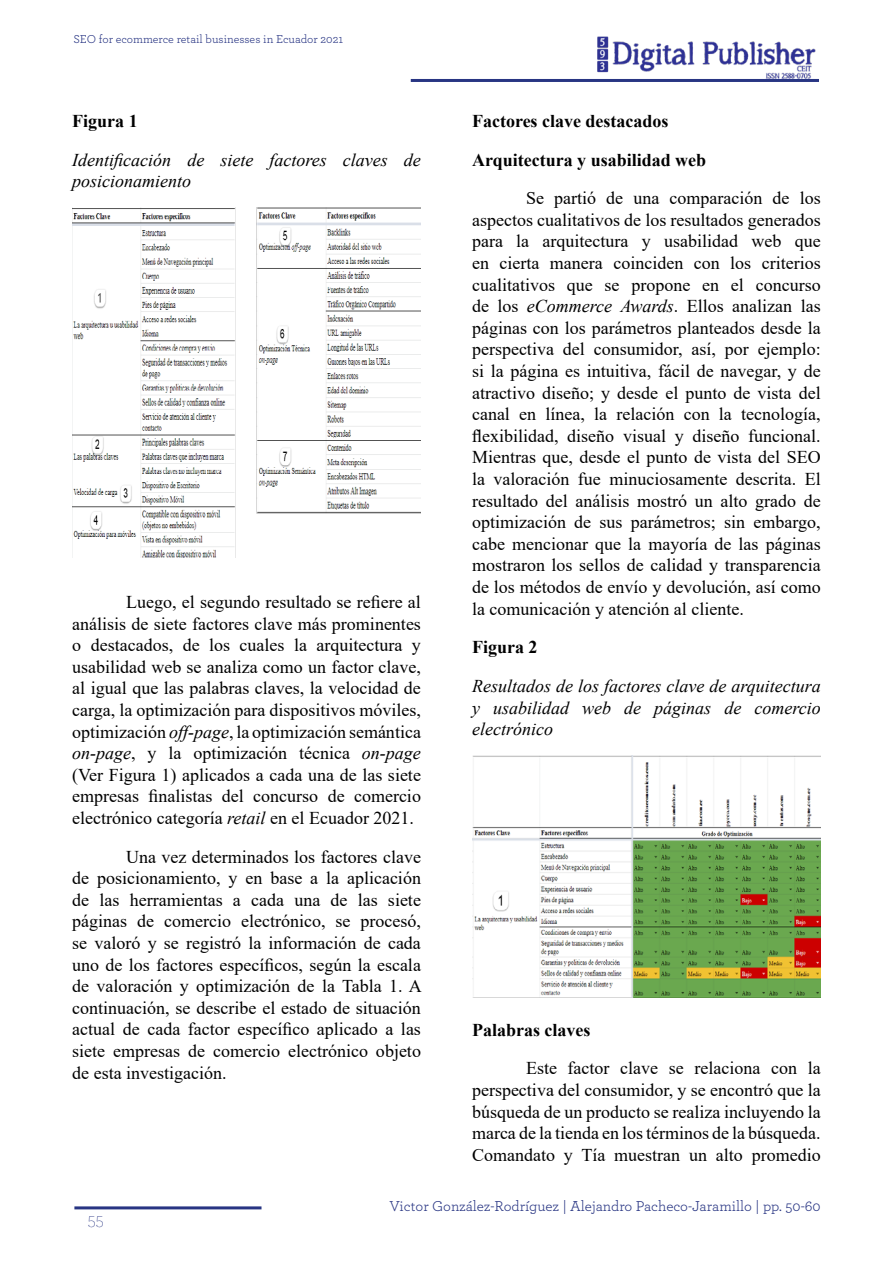
<style>
.page{position:relative;width:893px;height:1263px;background:#fff}
.page>*{position:absolute;margin:0;border:0;box-sizing:border-box;transform-origin:0 0}
.t1{font:18px/21.6px "Times New Roman";color:#000;text-align:justify}
.t2{font:italic 18px/21.6px "Times New Roman";color:#000}
.t3{font:700 18px/38.5px "Times New Roman";color:#000}
.t4{font:200 18px "Archer";color:#283583}
.t5{font:15px "Archer";color:#283583}
.t6{font:12px "Archer";color:#283583}
.s1{font-style:italic}
</style>
<div class="page">
<hr style="left:411px;top:79px;width:408px;height:3px;background:#283583">
<img style="left:597px;top:36px;width:219px;height:43px">
<hr style="left:74px;top:1206px;width:187px;height:3px;background:#283583">
<img style="left:72px;top:208px;width:349px;height:349px">
<img style="left:472px;top:756px;width:349px;height:241px">
<p class="t6" style="left:73px;top:31px;width:271px">SEO for ecommerce retail businesses in Ecuador 2021</p>
<p class="t3" style="left:72px;top:101px;width:67px">Figura 1</p>
<p class="t2" style="left:72px;top:148px;width:350px">Identificación de siete factores claves de posicionamiento</p>
<p class="t1" style="left:72px;top:590px;width:350px;text-indent:54px">Luego, el segundo resultado se refiere al análisis de siete factores clave más prominentes o destacados, de los cuales la arquitectura y usabilidad web se analiza como un factor clave, al igual que las palabras claves, la velocidad de carga, la optimización para dispositivos móviles, optimización <span class="s1">off-page</span>, la optimización semántica <span class="s1">on-page</span>, y la optimización técnica <span class="s1">on-page </span>(Ver Figura 1) aplicados a cada una de las siete empresas finalistas del concurso de comercio electrónico categoría <span class="s1">retail</span> en el Ecuador 2021.</p>
<p class="t1" style="left:72px;top:845px;width:351px;text-indent:54px">Una vez determinados los factores clave de posicionamiento, y en base a la aplicación de las herramientas a cada una de las siete páginas de comercio electrónico, se procesó, se valoró y se registró la información de cada uno de los factores específicos, según la escala de valoración y optimización de la Tabla 1. A continuación, se describe el estado de situación actual de cada factor específico aplicado a las siete empresas de comercio electrónico objeto de esta investigación.</p>
<p class="t3" style="left:472px;top:101px;width:236px">Factores clave destacados<br>Arquitectura y usabilidad web</p>
<p class="t1" style="left:472px;top:187px;width:350px;text-indent:54px">Se partió de una comparación de los aspectos cualitativos de los resultados generados para la arquitectura y usabilidad web que en cierta manera coinciden con los criterios cualitativos que se propone en el concurso de los <span class="s1">eCommerce Awards</span>. Ellos analizan las páginas con los parámetros planteados desde la perspectiva del consumidor, así, por ejemplo: si la página es intuitiva, fácil de navegar, y de atractivo diseño; y desde el punto de vista del canal en línea, la relación con la tecnología, flexibilidad, diseño visual y diseño funcional.<br>Mientras que, desde el punto de vista del SEO la valoración fue minuciosamente descrita. El resultado del análisis mostró un alto grado de optimización de sus parámetros; sin embargo, cabe mencionar que la mayoría de las páginas mostraron los sellos de calidad y transparencia de los métodos de envío y devolución, así como la comunicación y atención al cliente.</p>
<p class="t3" style="left:472px;top:627px;width:67px">Figura 2</p>
<p class="t2" style="left:472px;top:675px;width:350px;text-align:justify">Resultados de los factores clave de arquitectura y usabilidad web de páginas de comercio electrónico</p>
<p class="t3" style="left:472px;top:1010px;width:120px">Palabras claves</p>
<p class="t1" style="left:472px;top:1057px;width:350px;text-indent:54px">Este factor clave se relaciona con la perspectiva del consumidor, y se encontró que la búsqueda de un producto se realiza incluyendo la marca de la tienda en los términos de la búsqueda.<br>Comandato y Tía muestran un alto promedio</p>
<p class="t4" style="left:88px;top:1208px;width:17px">55</p>
<p class="t5" style="left:389px;top:1195px;width:433px">Victor González-Rodríguez | Alejandro Pacheco-Jaramillo | pp. 50-60</p>
</div>
